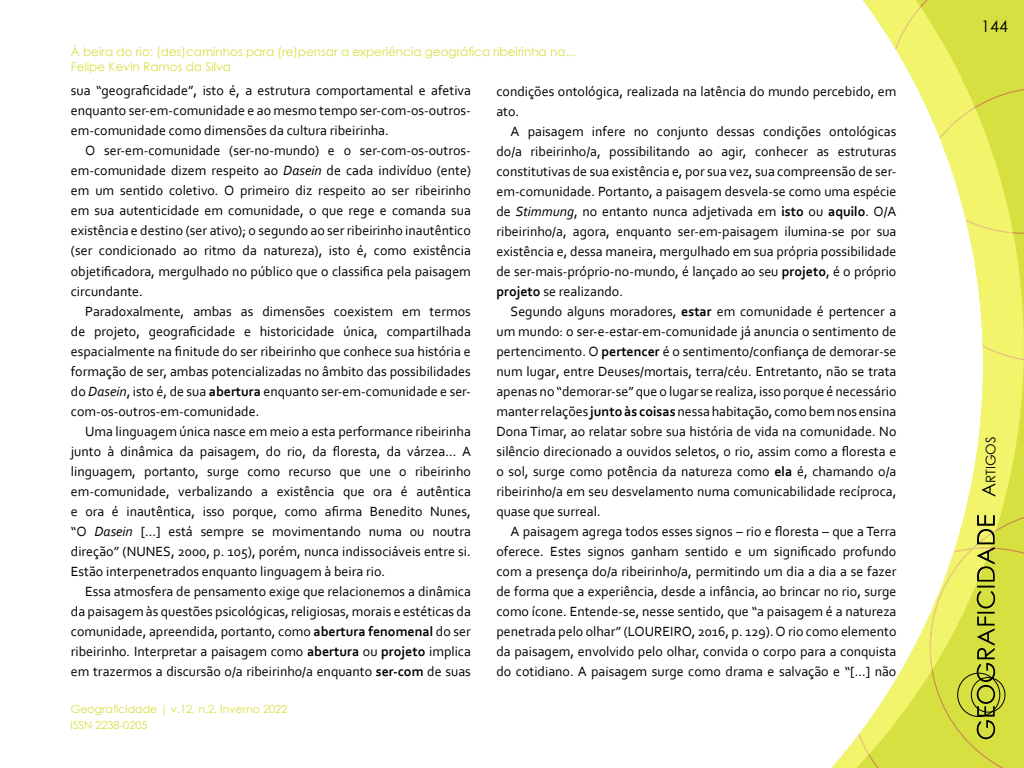
<style>
.page{position:relative;width:1024px;height:768px;background:#fff}
.page>*{position:absolute;margin:0;border:0;box-sizing:border-box;transform-origin:0 0}
.t1{font:16px "Century Gothic";color:#000}
.t2{font:14px/20px "Corbel";color:#000;text-align:justify}
.t3{font:13.3px "Century Gothic";color:#000}
.t4{font:12px "Century Gothic";color:#d6e043}
.t5{font:12px "Century Gothic";color:#d6e040}
.t6{font:11px "Century Gothic";color:#d6e040}
.s1{font-style:italic}
.s2{font-weight:700}
.s3{font-size:19px}
</style>
<div class="page">
<svg style="left:983px;top:0;width:41px;height:510px;fill:#f2f56b"></svg>
<svg style="left:983px;top:7px;width:41px;height:353px"></svg>
<svg style="left:831px;top:0;width:152px;height:768px"></svg>
<svg style="left:858px;top:510px;width:166px;height:258px"></svg>
<p class="t4" style="left:71px;top:44px;width:506px">À beira do rio: (des)caminhos para (re)pensar a experiência geográfica ribeirinha na...</p>
<p class="t5" style="left:71px;top:58px;width:162px">Felipe Kevin Ramos da Silva</p>
<p class="t2" style="left:71px;top:80px;width:402px">sua “geograficidade”, isto é, a estrutura comportamental e afetiva enquanto ser-em-comunidade e ao mesmo tempo ser-com-os-outros&shy;em-comunidade como dimensões da cultura ribeirinha.</p>
<p class="t2" style="left:71px;top:140px;width:402px;text-indent:14px">O ser-em-comunidade (ser-no-mundo) e o ser-com-os-outros&shy;em-comunidade dizem respeito ao <span class="s1">Dasein</span> de cada indivíduo (ente) em um sentido coletivo. O primeiro diz respeito ao ser ribeirinho em sua autenticidade em comunidade, o que rege e comanda sua existência e destino (ser ativo); o segundo ao ser ribeirinho inautêntico (ser condicionado ao ritmo da natureza), isto é, como existência objetificadora, mergulhado no público que o classifica pela paisagem circundante.</p>
<p class="t2" style="left:71px;top:301px;width:402px;text-indent:14px">Paradoxalmente, ambas as dimensões coexistem em termos de projeto, geograficidade e historicidade única, compartilhada espacialmente na finitude do ser ribeirinho que conhece sua história e formação de ser, ambas potencializadas no âmbito das possibilidades do <span class="s1">Dasein</span>, isto é, de sua <span class="s2">abertura</span> enquanto ser-em-comunidade e ser&shy;com-os-outros-em-comunidade.</p>
<p class="t2" style="left:71px;top:421px;width:402px;text-indent:14px">Uma linguagem única nasce em meio a esta performance ribeirinha junto à dinâmica da paisagem, do rio, da floresta, da várzea... A linguagem, portanto, surge como recurso que une o ribeirinho em-comunidade, verbalizando a existência que ora é autêntica e ora é inautêntica, isso porque, como afirma Benedito Nunes, “O <span class="s1">Dasein</span> [...] está sempre se movimentando numa ou noutra direção” (NUNES, 2000, p. 105), porém, nunca indissociáveis entre si.<br>Estão interpenetrados enquanto linguagem à beira rio.</p>
<p class="t2" style="left:71px;top:581px;width:402px;text-indent:14px">Essa atmosfera de pensamento exige que relacionemos a dinâmica da paisagem às questões psicológicas, religiosas, morais e estéticas da comunidade, apreendida, portanto, como <span class="s2">abertura fenomenal</span> do ser ribeirinho<span class="s1">.</span> Interpretar a paisagem como <span class="s2">abertura</span> ou <span class="s2">projeto</span> implica em trazermos a discursão o/a ribeirinho/a enquanto <span class="s2">ser-com</span> de suas</p>
<p class="t6" style="left:71px;top:701px;width:218px">Geograficidade | v.12, n.2, Inverno 2022</p>
<p class="t6" style="left:71px;top:717px;width:79px">ISSN 2238-0205</p>
<p class="t2" style="left:496px;top:81px;width:402px">condições ontológica, realizada na latência do mundo percebido, em ato.</p>
<p class="t2" style="left:496px;top:121px;width:402px;text-indent:14px">A paisagem infere no conjunto dessas condições ontológicas do/a ribeirinho/a, possibilitando ao agir, conhecer as estruturas constitutivas de sua existência e, por sua vez, sua compreensão de ser&shy;em-comunidade. Portanto, a paisagem desvela-se como uma espécie de <span class="s1">Stimmung</span>, no entanto nunca adjetivada em <span class="s2">isto</span> ou <span class="s2">aquilo</span>. O/A ribeirinho/a, agora, enquanto ser-em-paisagem ilumina-se por sua existência e, dessa maneira, mergulhado em sua própria possibilidade de ser-mais-próprio-no-mundo, é lançado ao seu <span class="s2">projeto</span>, é o próprio <span class="s2">projeto</span> se realizando.</p>
<p class="t2" style="left:496px;top:301px;width:402px;text-indent:14px">Segundo alguns moradores, <span class="s2">estar</span> em comunidade é pertencer a um mundo: o ser-e-estar-em-comunidade já anuncia o sentimento de pertencimento. O <span class="s2">pertencer</span> é o sentimento/confiança de demorar-se num lugar, entre Deuses/mortais, terra/céu. Entretanto, não se trata apenas no “demorar-se” que o lugar se realiza, isso porque é necessário manter relações <span class="s2">junto às coisas</span>nessa habitação, como bem nos ensina Dona Timar, ao relatar sobre sua história de vida na comunidade. No silêncio direcionado a ouvidos seletos, o rio, assim como a floresta e o sol, surge como potência da natureza como <span class="s2">ela</span> é, chamando o/a ribeirinho/a em seu desvelamento numa comunicabilidade recíproca, quase que surreal.</p>
<p class="t2" style="left:496px;top:521px;width:402px;text-indent:14px">A paisagem agrega todos esses signos – rio e floresta – que a Terra oferece. Estes signos ganham sentido e um significado profundo com a presença do/a ribeirinho/a, permitindo um dia a dia a se fazer de forma que a experiência, desde a infância, ao brincar no rio, surge como ícone. Entende-se, nesse sentido, que “a paisagem é a natureza penetrada pelo olhar” (LOUREIRO, 2016, p. 129). O rio como elemento da paisagem, envolvido pelo olhar, convida o corpo para a conquista do cotidiano. A paisagem surge como drama e salvação e “[...] não</p>
<p class="t1" style="left:981px;top:15px;width:28px">144</p>
<p class="t3" style="left:981px;top:497px;width:62px;rotate:-90deg"><span class="s3">A</span>RTIGOS</p>
</div>
